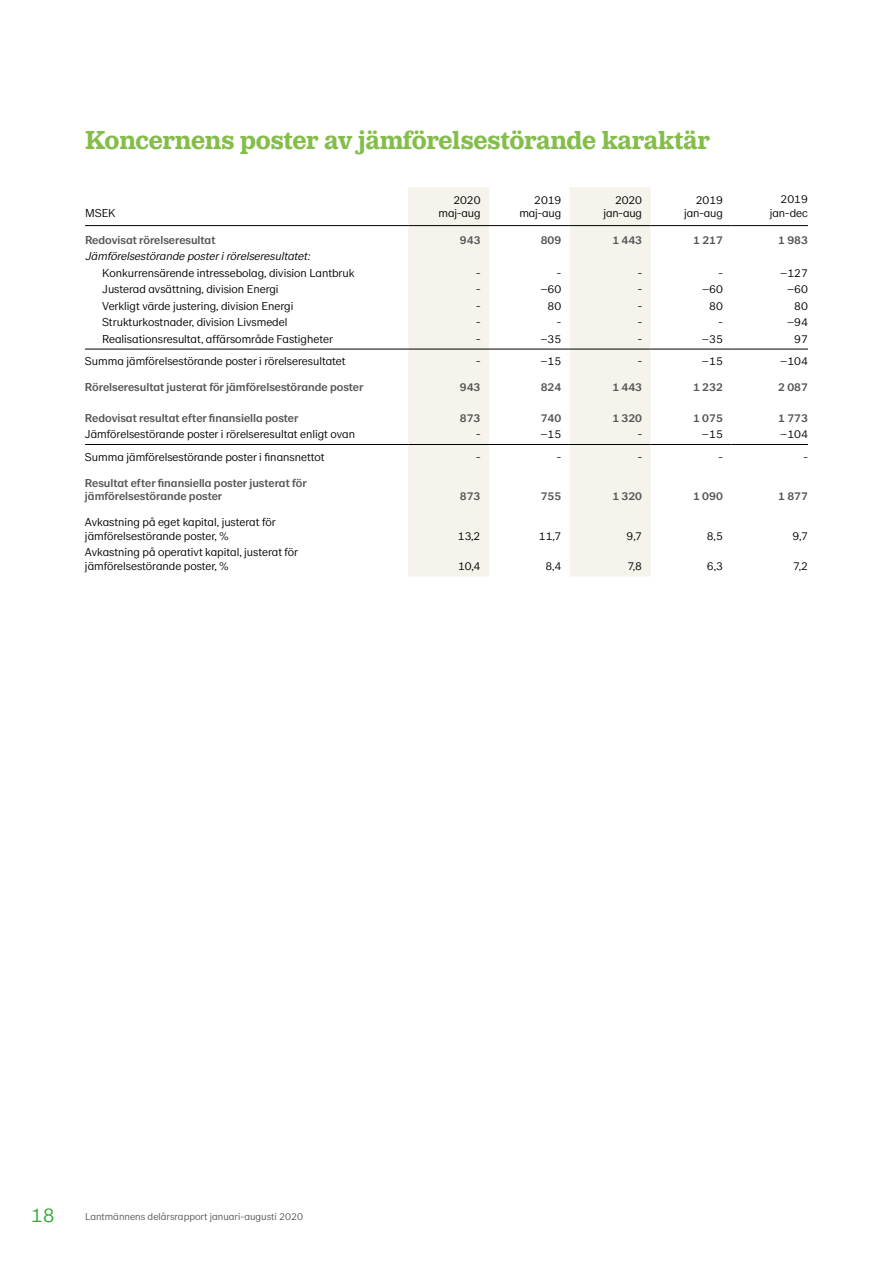
<style>
.page{position:relative;width:893px;height:1263px;background:#fff}
.page>*{position:absolute;margin:0;border:0;box-sizing:border-box;transform-origin:0 0}
.t1{font:700 27px "LM Serif";letter-spacing:-.01em;color:#84bd4a}
.t2{font:300 21px "LM Sans";color:#37aa32}
.t3{font:300 12px/13.5px "LM Sans";color:#000;text-align:right}
.t4{font:500 12px/13.6px "LM Sans";color:#565655}
.t5{font:italic 300 12px "LM Sans";color:#000}
.t6{font:300 10.5px "LM Sans";color:#565655}
</style>
<div class="page">
<svg style="left:408px;top:187px;width:243px;height:389px;fill:#f6f2ec"></svg>
<hr style="left:85px;top:225px;width:323px;height:1px;background:#000">
<hr style="left:731px;top:225px;width:77px;height:1px;background:#000">
<hr style="left:85px;top:349px;width:323px;height:1px;background:#000">
<hr style="left:408px;top:349px;width:81px;height:1px;background:#000">
<hr style="left:570px;top:349px;width:81px;height:1px;background:#000">
<hr style="left:731px;top:349px;width:77px;height:1px;background:#000">
<hr style="left:85px;top:444px;width:323px;height:1px;background:#000">
<hr style="left:408px;top:444px;width:81px;height:1px;background:#000">
<hr style="left:570px;top:444px;width:81px;height:1px;background:#000">
<hr style="left:731px;top:444px;width:77px;height:1px;background:#000">
<hr style="left:408px;top:225px;width:81px;height:1px;background:#000">
<hr style="left:489px;top:225px;width:81px;height:1px;background:#000">
<hr style="left:570px;top:225px;width:81px;height:1px;background:#000">
<hr style="left:651px;top:225px;width:80px;height:1px;background:#000">
<hr style="left:489px;top:349px;width:81px;height:1px;background:#000">
<hr style="left:651px;top:349px;width:80px;height:1px;background:#000">
<hr style="left:489px;top:444px;width:81px;height:1px;background:#000">
<hr style="left:651px;top:444px;width:80px;height:1px;background:#000">
<h1 class="t1" style="left:85px;top:125px;width:627px">Koncernens poster av jämförelsestörande karaktär</h1>
<p class="t3" style="left:85px;top:206px;width:32px">MSEK</p>
<p class="t3" style="left:439px;top:193px;width:43px">2020 maj-aug</p>
<p class="t3" style="left:519px;top:193px;width:43px">2019 maj-aug</p>
<p class="t3" style="left:603px;top:193px;width:40px">2020 jan-aug</p>
<p class="t3" style="left:684px;top:193px;width:40px">2019 jan-aug</p>
<p class="t3" style="left:770px;top:193px;width:40px">2019 jan-dec</p>
<p class="t4" style="left:85px;top:233px;width:132px">Redovisat rörelseresultat</p>
<p class="t4" style="left:460px;top:233px;width:22px">943</p>
<p class="t4" style="left:541px;top:233px;width:22px">809</p>
<p class="t4" style="left:612px;top:233px;width:31px">1 443</p>
<p class="t4" style="left:693px;top:233px;width:31px">1 217</p>
<p class="t4" style="left:778px;top:233px;width:31px">1 983</p>
<p class="t5" style="left:85px;top:250px;width:229px">Jämförelsestörande posterirörelseresultatet:</p>
<p class="t3" style="left:102px;top:266px;width:254px">Konkurrensärende intressebolag, division Lantbruk</p>
<p class="t3" style="left:476px;top:266px;width:6px">-</p>
<p class="t3" style="left:557px;top:266px;width:6px">-</p>
<p class="t3" style="left:638px;top:266px;width:6px">-</p>
<p class="t3" style="left:718px;top:266px;width:6px">-</p>
<p class="t3" style="left:780px;top:266px;width:29px">–127</p>
<p class="t3" style="left:102px;top:282px;width:178px">Justerad avsättning, division Energi</p>
<p class="t3" style="left:476px;top:282px;width:6px">-</p>
<p class="t3" style="left:540px;top:282px;width:22px">–60</p>
<p class="t3" style="left:638px;top:282px;width:6px">-</p>
<p class="t3" style="left:702px;top:282px;width:22px">–60</p>
<p class="t3" style="left:787px;top:282px;width:22px">–60</p>
<p class="t3" style="left:102px;top:299px;width:193px">Verkligt värde justering, division Energi</p>
<p class="t3" style="left:476px;top:299px;width:6px">-</p>
<p class="t3" style="left:548px;top:299px;width:15px">80</p>
<p class="t3" style="left:638px;top:299px;width:6px">-</p>
<p class="t3" style="left:709px;top:299px;width:15px">80</p>
<p class="t3" style="left:794px;top:299px;width:15px">80</p>
<p class="t3" style="left:102px;top:315px;width:187px">Strukturkostnader, division Livsmedel</p>
<p class="t3" style="left:476px;top:315px;width:6px">-</p>
<p class="t3" style="left:557px;top:315px;width:6px">-</p>
<p class="t3" style="left:638px;top:315px;width:6px">-</p>
<p class="t3" style="left:718px;top:315px;width:6px">-</p>
<p class="t3" style="left:787px;top:315px;width:22px">–94</p>
<p class="t3" style="left:102px;top:332px;width:232px">Realisationsresultat, affärsområde Fastigheter</p>
<p class="t3" style="left:476px;top:332px;width:6px">-</p>
<p class="t3" style="left:540px;top:332px;width:22px">–35</p>
<p class="t3" style="left:638px;top:332px;width:6px">-</p>
<p class="t3" style="left:702px;top:332px;width:22px">–35</p>
<p class="t3" style="left:794px;top:332px;width:15px">97</p>
<p class="t3" style="left:85px;top:354px;width:262px">Summa jämförelsestörande poster i rörelseresultatet</p>
<p class="t3" style="left:476px;top:354px;width:6px">-</p>
<p class="t3" style="left:540px;top:354px;width:22px">–15</p>
<p class="t3" style="left:638px;top:354px;width:6px">-</p>
<p class="t3" style="left:702px;top:354px;width:22px">–15</p>
<p class="t3" style="left:780px;top:354px;width:29px">–104</p>
<p class="t4" style="left:85px;top:380px;width:280px">Rörelseresultat justerat för jämförelsestörande poster</p>
<p class="t4" style="left:460px;top:380px;width:22px">943</p>
<p class="t4" style="left:541px;top:380px;width:22px">824</p>
<p class="t4" style="left:612px;top:380px;width:31px">1 443</p>
<p class="t4" style="left:693px;top:380px;width:31px">1 232</p>
<p class="t4" style="left:778px;top:380px;width:31px">2 087</p>
<p class="t4" style="left:85px;top:411px;width:215px">Redovisat resultat efter finansiella poster</p>
<p class="t4" style="left:460px;top:411px;width:22px">873</p>
<p class="t4" style="left:541px;top:411px;width:22px">740</p>
<p class="t4" style="left:612px;top:411px;width:31px">1 320</p>
<p class="t4" style="left:693px;top:411px;width:31px">1 075</p>
<p class="t4" style="left:778px;top:411px;width:31px">1 773</p>
<p class="t3" style="left:85px;top:427px;width:272px">Jämförelsestörande poster i rörelseresultat enligt ovan</p>
<p class="t3" style="left:476px;top:427px;width:6px">-</p>
<p class="t3" style="left:540px;top:427px;width:22px">–15</p>
<p class="t3" style="left:638px;top:427px;width:6px">-</p>
<p class="t3" style="left:702px;top:427px;width:22px">–15</p>
<p class="t3" style="left:780px;top:427px;width:29px">–104</p>
<p class="t3" style="left:85px;top:450px;width:241px">Summa jämförelsestörande poster i finansnettot</p>
<p class="t3" style="left:476px;top:450px;width:6px">-</p>
<p class="t3" style="left:557px;top:450px;width:6px">-</p>
<p class="t3" style="left:638px;top:450px;width:6px">-</p>
<p class="t3" style="left:718px;top:450px;width:6px">-</p>
<p class="t3" style="left:803px;top:450px;width:6px">-</p>
<p class="t4" style="left:85px;top:476px;width:223px">Resultat efter finansiella poster justerat för jämförelsestörande poster</p>
<p class="t4" style="left:460px;top:489px;width:22px">873</p>
<p class="t4" style="left:541px;top:489px;width:22px">755</p>
<p class="t4" style="left:612px;top:489px;width:31px">1 320</p>
<p class="t4" style="left:693px;top:489px;width:31px">1 090</p>
<p class="t4" style="left:778px;top:489px;width:31px">1 877</p>
<p class="t3" style="left:85px;top:515px;width:192px;text-align:left">Avkastning på eget kapital, justerat för jämförelsestörande poster, %</p>
<p class="t3" style="left:85px;top:546px;width:215px;text-align:left">Avkastning på operativt kapital, justerat för jämförelsestörande poster, %</p>
<p class="t3" style="left:458px;top:529px;width:24px">13,2</p>
<p class="t3" style="left:539px;top:529px;width:24px">11,7</p>
<p class="t3" style="left:627px;top:529px;width:17px">9,7</p>
<p class="t3" style="left:707px;top:529px;width:17px">8,5</p>
<p class="t3" style="left:792px;top:529px;width:17px">9,7</p>
<p class="t3" style="left:458px;top:559px;width:24px">10,4</p>
<p class="t3" style="left:546px;top:559px;width:17px">8,4</p>
<p class="t3" style="left:627px;top:559px;width:16px">7,8</p>
<p class="t3" style="left:707px;top:559px;width:17px">6,3</p>
<p class="t3" style="left:793px;top:559px;width:16px">7,2</p>
<h2 class="t2" style="left:31px;top:1203px;width:25px">18</h2>
<p class="t6" style="left:85px;top:1211px;width:219px">Lantmännens delårsrapport januari-augusti 2020</p>
</div>
